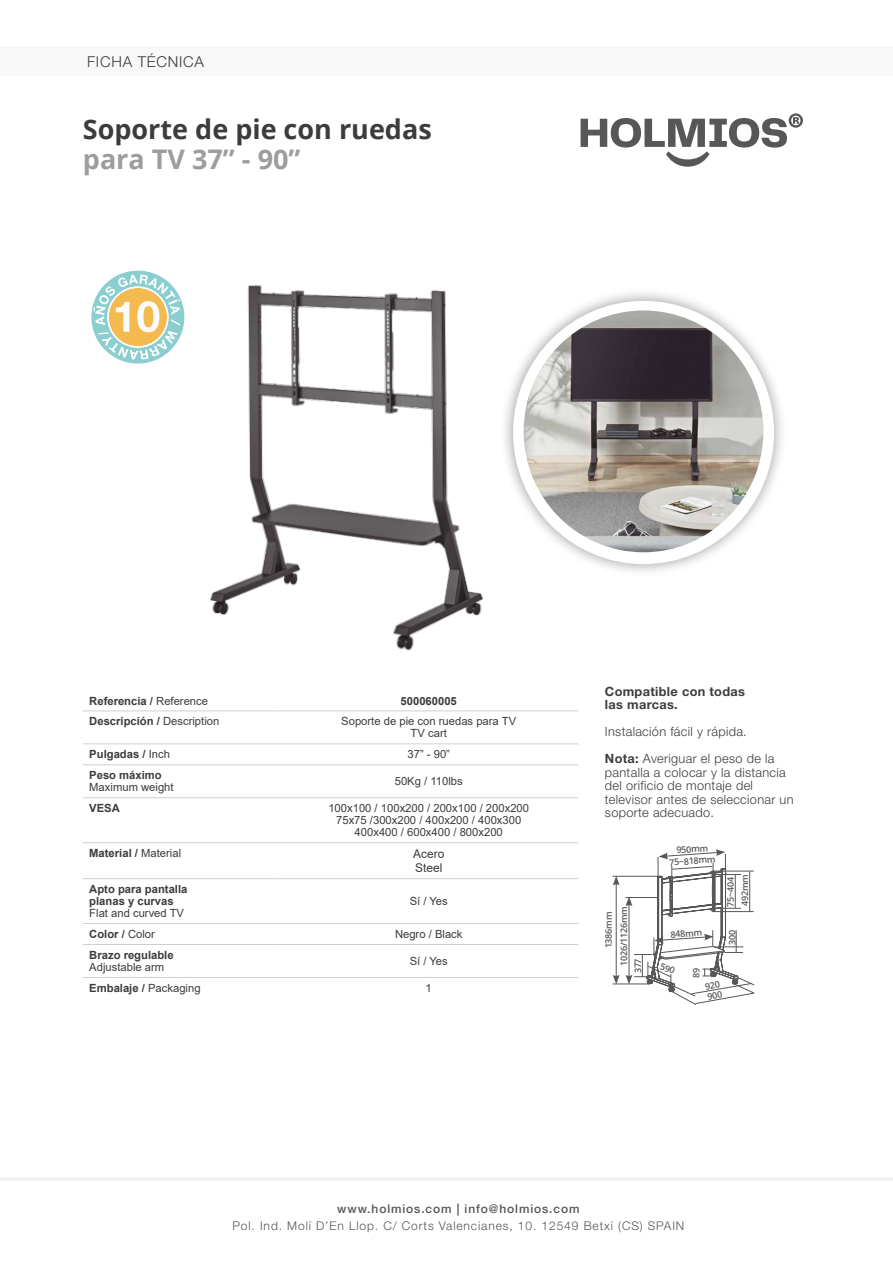
<style>
.page{position:relative;width:893px;height:1263px;background:#fff}
.page>*{position:absolute;margin:0;border:0;box-sizing:border-box;transform-origin:0 0}
.t1{font:700 27px "Open Sans";color:#3c3c3b}
.t2{font:700 27px "Open Sans";color:#9d9d9c}
.t3{font:300 15px "Helvetica Neue LT Std";letter-spacing:.05em;color:#3c3c3b}
.t4{font:300 12.75px/13.5px "Helvetica Neue LT Std";letter-spacing:.025em;color:#3c3c3b}
.t5{font:700 12.75px/13.5px "Helvetica Neue LT Std";letter-spacing:.025em;color:#3c3c3b}
.t6{font:300 12px "Helvetica Neue LT Std";letter-spacing:.075em;color:#565555}
.t7{font:500 12px "Helvetica Neue LT Std";letter-spacing:.075em;color:#565555}
.t8{font:12px/14.4px "Arial";color:#3c3c3b}
.t9{font:11.25px/12px "Arial";color:#3c3c3b;text-align:center}
.t10{font:700 11.25px/12px "Arial";color:#3c3c3b}
.t11{font:600 9px/14.2px "Open Sans";letter-spacing:-.025em;color:#575756}
.s1{font-weight:400}
.s2{font-weight:700}
</style>
<div class="page">
<hr style="left:0;top:1178px;width:893px;height:3px;background:#f0f0f0">
<div style="left:0;top:47px;width:893px;height:29px;background:#f8f8f8"></div>
<svg style="left:581px;top:113px;width:222px;height:54px"></svg>
<div style="left:500px;top:287px;width:287px;height:291px;background:#000;opacity:.4"></div>
<svg style="left:551px;top:301px;width:223px;height:263px"></svg>
<img style="left:140px;top:270px;width:411px;height:381px">
<svg style="left:91px;top:271px;width:93px;height:93px"></svg>
<hr style="left:83px;top:764px;width:196px;height:1px;background:#d0d0d0">
<hr style="left:279px;top:764px;width:299px;height:1px;background:#d0d0d0">
<hr style="left:83px;top:797px;width:196px;height:1px;background:#d0d0d0">
<hr style="left:279px;top:797px;width:299px;height:1px;background:#d0d0d0">
<hr style="left:83px;top:842px;width:196px;height:1px;background:#d0d0d0">
<hr style="left:279px;top:842px;width:299px;height:1px;background:#d0d0d0">
<hr style="left:83px;top:878px;width:196px;height:1px;background:#d0d0d0">
<hr style="left:279px;top:878px;width:299px;height:1px;background:#d0d0d0">
<hr style="left:83px;top:923px;width:196px;height:1px;background:#d0d0d0">
<hr style="left:279px;top:923px;width:299px;height:1px;background:#d0d0d0">
<hr style="left:83px;top:944px;width:196px;height:1px;background:#d0d0d0">
<hr style="left:279px;top:944px;width:299px;height:1px;background:#d0d0d0">
<hr style="left:83px;top:977px;width:196px;height:1px;background:#d0d0d0">
<hr style="left:279px;top:977px;width:299px;height:1px;background:#d0d0d0">
<hr style="left:83px;top:710px;width:196px;height:1px;background:#d0d0d0">
<hr style="left:279px;top:710px;width:299px;height:1px;background:#d0d0d0">
<hr style="left:83px;top:743px;width:196px;height:1px;background:#d0d0d0">
<hr style="left:279px;top:743px;width:299px;height:1px;background:#d0d0d0">
<img style="left:524px;top:310px;width:247px;height:242px">
<hr style="left:616px;top:883px;width:1px;height:94px;background:#575756">
<svg style="left:613px;top:877px;width:7px;height:8px"></svg>
<svg style="left:613px;top:975px;width:7px;height:8px"></svg>
<hr style="left:613px;top:876px;width:48px;height:1px;background:#575756">
<hr style="left:613px;top:983px;width:35px;height:1px;background:#575756">
<svg style="left:626px;top:849px;width:129px;height:156px"></svg>
<h2 class="t3" style="left:87px;top:52px;width:118px">FICHA TÉCNICA</h2>
<h1 class="t1" style="left:83px;top:110px;width:350px">Soporte de pie con ruedas</h1>
<h1 class="t2" style="left:83px;top:140px;width:219px">para TV 37” - 90”</h1>
<p class="t10" style="left:89px;top:695px;width:120px">Referencia / <span class="s1">Reference</span></p>
<p class="t10" style="left:401px;top:695px;width:58px">500060005</p>
<p class="t10" style="left:89px;top:716px;width:132px">Descripción / <span class="s1">Description</span></p>
<p class="t9" style="left:341px;top:715px;width:176px">Soporte de pie con ruedas para TV<br>TV cart</p>
<p class="t10" style="left:89px;top:749px;width:82px">Pulgadas / <span class="s1">Inch</span></p>
<p class="t9" style="left:407px;top:748px;width:44px">37” - 90”</p>
<p class="t10" style="left:89px;top:769px;width:74px">Peso máximo</p>
<p class="t9" style="left:89px;top:781px;width:86px">Maximum weight</p>
<p class="t9" style="left:395px;top:775px;width:69px">50Kg / 110lbs</p>
<p class="t10" style="left:89px;top:802px;width:32px">VESA</p>
<p class="t9" style="left:328px;top:802px;width:202px">100x100 / 100x200 / 200x100 / 200x200<br>75x75 /300x200 / 400x200 / 400x300<br>400x400 / 600x400 / 800x200</p>
<p class="t10" style="left:89px;top:847px;width:93px">Material / <span class="s1">Material</span></p>
<p class="t8" style="left:413px;top:846px;width:33px">Acero<br>Steel</p>
<p class="t10" style="left:89px;top:883px;width:100px">Apto para pantalla planas y curvas</p>
<p class="t9" style="left:89px;top:907px;width:96px">Flat and curved TV</p>
<p class="t9" style="left:410px;top:895px;width:40px">Sí / Yes</p>
<p class="t10" style="left:89px;top:928px;width:67px">Color / <span class="s1">Color</span></p>
<p class="t9" style="left:395px;top:928px;width:69px">Negro / Black</p>
<p class="t10" style="left:89px;top:949px;width:86px">Brazo regulable</p>
<p class="t9" style="left:89px;top:961px;width:77px">Adjustable arm</p>
<p class="t9" style="left:410px;top:955px;width:40px">Sí / Yes</p>
<p class="t10" style="left:89px;top:982px;width:113px">Embalaje / <span class="s1">Packaging</span></p>
<p class="t9" style="left:426px;top:982px;width:8px">1</p>
<p class="t5" style="left:605px;top:684px;width:142px">Compatible con todas las marcas.</p>
<p class="t4" style="left:605px;top:718px;width:171px;line-height:27px">Instalación fácil y rápida.<br><span class="s2">Nota:</span> Averiguar el peso de la</p>
<p class="t4" style="left:605px;top:765px;width:190px">pantalla a colocar y la distancia del orificio de montaje del televisor antes de seleccionar un soporte adecuado.</p>
<p class="t11" style="left:676px;top:843px;width:33px;rotate:-4deg">950mm</p>
<p class="t11" style="left:669px;top:855px;width:48px;rotate:-4deg">75~818mm</p>
<p class="t11" style="left:601px;top:948px;width:38px;rotate:-90deg">1386mm</p>
<p class="t11" style="left:617px;top:966px;width:61px;rotate:-90deg">1026/1126mm</p>
<p class="t11" style="left:670px;top:927px;width:33px;rotate:-4deg">848mm</p>
<p class="t11" style="left:630px;top:973px;width:16px;rotate:-90deg">377</p>
<p class="t11" style="left:689px;top:977px;width:12px;rotate:-90deg">89</p>
<p class="t11" style="left:723px;top:907px;width:34px;rotate:-90deg">75~404<br>492mm</p>
<p class="t11" style="left:725px;top:945px;width:16px;rotate:-90deg">300</p>
<p class="t7" style="left:337px;top:1202px;width:244px">www.holmios.com | info@holmios.com</p>
<p class="t6" style="left:232px;top:1218px;width:453px">Pol. Ind. Molí D’En Llop. C/ Corts Valencianes, 10. 12549 Betxí (CS) SPAIN</p>
</div>
